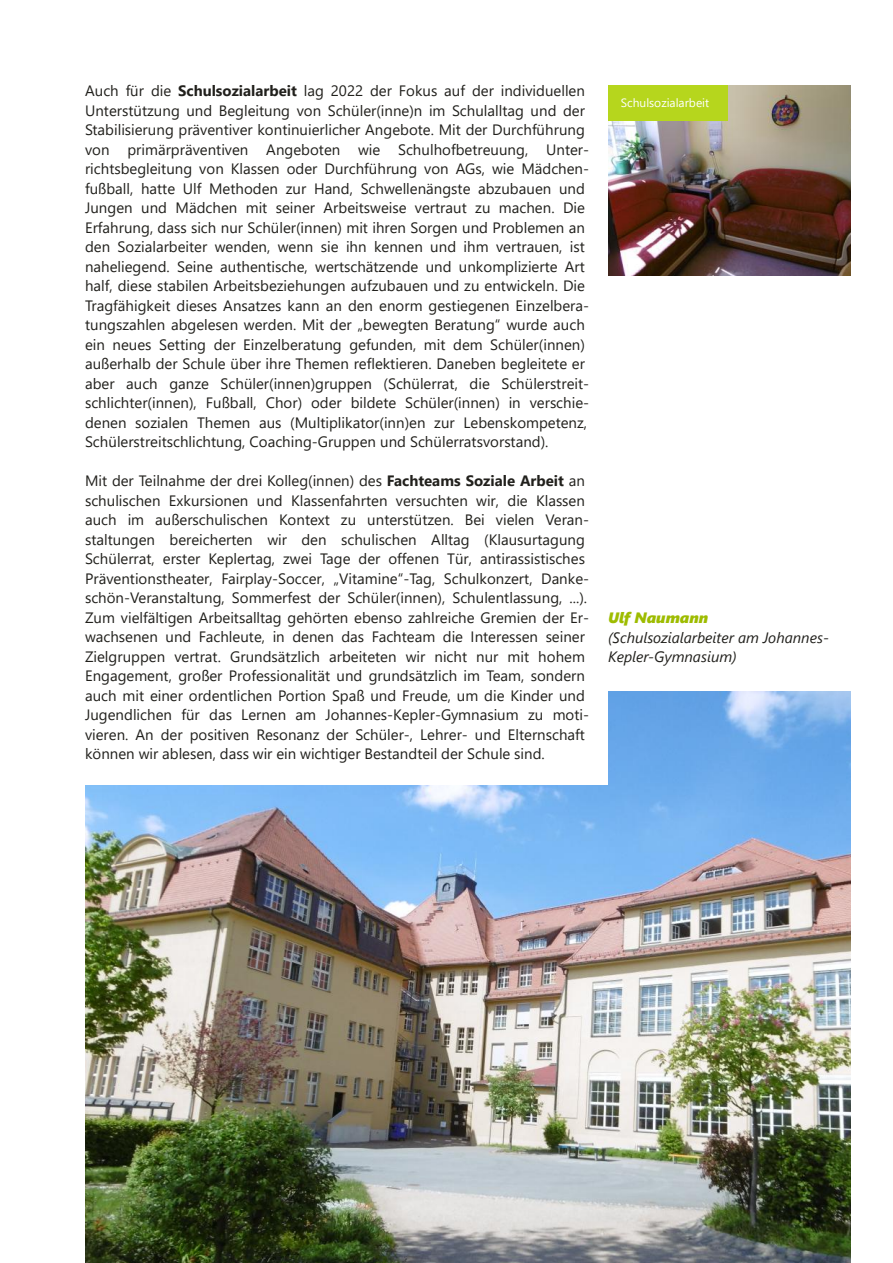
<style>
.page{position:relative;width:893px;height:1263px;background:#fff}
.page>*{position:absolute;margin:0;border:0;box-sizing:border-box;transform-origin:0 0}
.t1{font:15px/19.5px "Segoe UI";color:#21201c}
.t2{font:italic 15px/19.5px "Segoe UI";color:#21201c}
.t3{font:italic 15px "Segoe UI Black";color:#9ebc00}
.t4{font:12px "Segoe UI";color:#fff}
.s1{font-weight:700}
</style>
<div class="page">
<img style="left:85px;top:691px;width:765px;height:572px">
<img style="left:608px;top:85px;width:242px;height:190px">
<div style="left:608px;top:85px;width:119px;height:35px;background:#b6d61d"></div>
<div style="left:64px;top:615px;width:544px;height:169px;background:#fff"></div>
<p class="t1" style="left:85px;top:80px;width:506px">Auch für die <span class="s1">Schulsozialarbeit</span> lag 2022 der Fokus auf der individuellen Unterstützung und Begleitung von Schüler﴾inne﴿n im Schulalltag und der Stabilisierung präventiver kontinuierlicher Angebote. Mit der Durchführung von primärpräventiven Angeboten wie Schulhofbetreuung, Unter‐ richtsbegleitung von Klassen oder Durchführung von AGs, wie Mädchen‐ fußball, hatte Ulf Methoden zur Hand, Schwellenängste abzubauen und Jungen und Mädchen mit seiner Arbeitsweise vertraut zu machen. Die Erfahrung, dass sich nur Schüler﴾innen﴿ mit ihren Sorgen und Problemen an den Sozialarbeiter wenden, wenn sie ihn kennen und ihm vertrauen, ist naheliegend. Seine authentische, wertschätzende und unkomplizierte Art half, diese stabilen Arbeitsbeziehungen aufzubauen und zu entwickeln. Die Tragfähigkeit dieses Ansatzes kann an den enorm gestiegenen Einzelbera‐ tungszahlen abgelesen werden. Mit der „bewegten Beratung“ wurde auch ein neues Setting der Einzelberatung gefunden, mit dem Schüler﴾innen﴿ außerhalb der Schule über ihre Themen reflektieren. Daneben begleitete er aber auch ganze Schüler﴾innen﴿gruppen ﴾Schülerrat, die Schülerstreit‐ schlichter﴾innen﴿, Fußball, Chor﴿ oder bildete Schüler﴾innen﴿ in verschie‐ denen sozialen Themen aus ﴾Multiplikator﴾inn﴿en zur Lebenskompetenz, Schülerstreitschlichtung, Coaching‐Gruppen und Schülerratsvorstand﴿.</p>
<p class="t1" style="left:85px;top:470px;width:506px">Mit der Teilnahme der drei Kolleg﴾innen﴿ des <span class="s1">Fachteams Soziale Arbeit</span> an schulischen Exkursionen und Klassenfahrten versuchten wir, die Klassen auch im außerschulischen Kontext zu unterstützen. Bei vielen Veran‐ staltungen bereicherten wir den schulischen Alltag ﴾Klausurtagung Schülerrat, erster Keplertag, zwei Tage der offenen Tür, antirassistisches Präventionstheater, Fairplay‐Soccer, „Vitamine“‐Tag, Schulkonzert, Danke‐ schön‐Veranstaltung, Sommerfest der Schüler﴾innen﴿, Schulentlassung, ...﴿.<br>Zum vielfältigen Arbeitsalltag gehörten ebenso zahlreiche Gremien der Er‐ wachsenen und Fachleute, in denen das Fachteam die Interessen seiner Zielgruppen vertrat. Grundsätzlich arbeiteten wir nicht nur mit hohem Engagement, großer Professionalität und grundsätzlich im Team, sondern auch mit einer ordentlichen Portion Spaß und Freude, um die Kinder und Jugendlichen für das Lernen am Johannes‐Kepler‐Gymnasium zu moti‐ vieren. An der positiven Resonanz der Schüler‐, Lehrer‐ und Elternschaft können wir ablesen, dass wir ein wichtiger Bestandteil der Schule sind.</p>
<p class="t4" style="left:621px;top:94px;width:90px">Schulcsoluzbialarbeit</p>
<p class="t3" style="left:608px;top:607px;width:102px">Ulf Naumann</p>
<p class="t2" style="left:608px;top:627px;width:222px">(Schulsozialarbeiter am Johannes‐<br>Kepler‐Gymnasium)</p>
</div>
